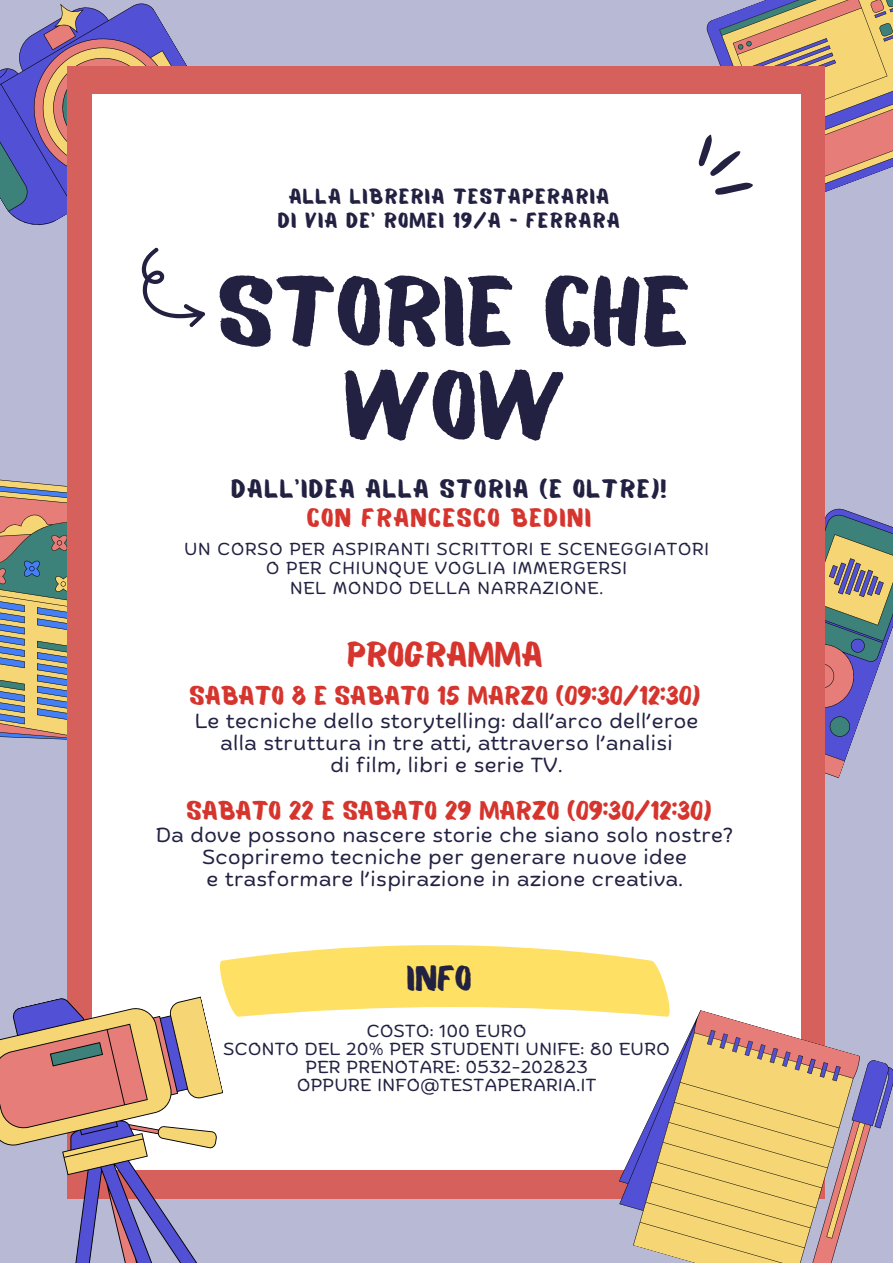
<style>
.page{position:relative;width:893px;height:1263px;background:#b8b9d5}
.page>*{position:absolute;margin:0;border:0;box-sizing:border-box;transform-origin:0 0}
.t1{font:97.2px/93.9px "Balmy";color:#222142;text-align:center}
.t2{font:35.17px "Balmy";color:#222142}
.t3{font:34.95px "Balmy";color:#d6352e}
.t4{font:26.25px "Balmy";color:#d6352e}
.t5{font:25.72px/29.2px "Balmy";letter-spacing:.055em;color:#222142;text-align:center}
.t6{font:21.23px/24.2px "Balmy";letter-spacing:.055em;color:#222142;text-align:center}
.t7{font:20.25px/21.9px "Biski";letter-spacing:.015em;color:#222142;text-align:center}
.t8{font:17.4px "Biski";letter-spacing:.025em;color:#222142}
.t9{font:17.33px "Biski";letter-spacing:.05em;color:#222142}
.s1{color:#d6352e}
</style>
<div class="page">
<svg style="left:0;top:3px;width:187px;height:237px"></svg>
<svg style="left:0;top:479px;width:68px;height:262px;background:#9d9987"></svg>
<svg style="left:825px;top:508px;width:68px;height:270px"></svg>
<div style="left:68px;top:66px;width:757px;height:1132px;background:#d6605b"></div>
<div style="left:92px;top:94px;width:709px;height:1075px;background:#fff"></div>
<svg style="left:141px;top:247px;width:64px;height:80px"></svg>
<svg style="left:698px;top:0;width:195px;height:195px"></svg>
<svg style="left:219px;top:945px;width:450px;height:68px;background:#fee57c"></svg>
<svg style="left:0;top:967px;width:296px;height:296px"></svg>
<svg style="left:603px;top:1001px;width:290px;height:262px"></svg>
<p class="t6" style="left:278px;top:186px;width:343px">ALLA LIBRERIA TESTAPERARIA<br>DI VIA DE’ ROMEI 19/A - FERRARA</p>
<p class="t1" style="left:218px;top:275px;width:474px">STORIE CHE<br>WOW</p>
<h1 class="t5" style="left:231px;top:476px;width:437px">DALL’IDEA ALLA STORIA (E OLTRE)!<br><span class="s1">CON FRANCESCO BEDINI</span></h1>
<p class="t9" style="left:184px;top:542px;width:527px">UN CORSO PER ASPIRANTI SCRITTORI E SCENEGGIATORI</p>
<p class="t9" style="left:266px;top:561px;width:362px">O PER CHIUNQUE VOGLIA IMMERGERSI</p>
<p class="t9" style="left:290px;top:581px;width:315px">NEL MONDO DELLA NARRAZIONE.</p>
<h3 class="t3" style="left:347px;top:641px;width:198px">PROGRAMMA</h3>
<h4 class="t4" style="left:189px;top:685px;width:512px">SABATO 8 E SABATO 15 MARZO (09:30/12:30)</h4>
<h4 class="t7" style="left:195px;top:712px;width:505px">Le tecniche dello storytelling: dall’arco dell’eroe alla struttura in tre atti, attraverso l’analisi<br>di film, libri e serie TV.</h4>
<h6 class="t4" style="left:186px;top:801px;width:526px">SABATO 22 E SABATO 29 MARZO (09:30/12:30)</h6>
<h6 class="t7" style="left:156px;top:826px;width:578px">Da dove possono nascere storie che siano solo nostre?<br>Scopriremo tecniche per generare nuove idee<br>e trasformare l’ispirazione in azione creativa.</h6>
<h2 class="t2" style="left:406px;top:964px;width:67px">INFO</h2>
<p class="t8" style="left:367px;top:1024px;width:161px">COSTO: 100 EURO</p>
<h5 class="t8" style="left:223px;top:1042px;width:448px">SCONTO DEL 20% PER STUDENTI UNIFE: 80 EURO</h5>
<p class="t8" style="left:305px;top:1060px;width:283px">PER PRENOTARE: 0532-202823</p>
<p class="t8" style="left:297px;top:1078px;width:300px">OPPURE INFO@TESTAPERARIA.IT</p>
</div>
